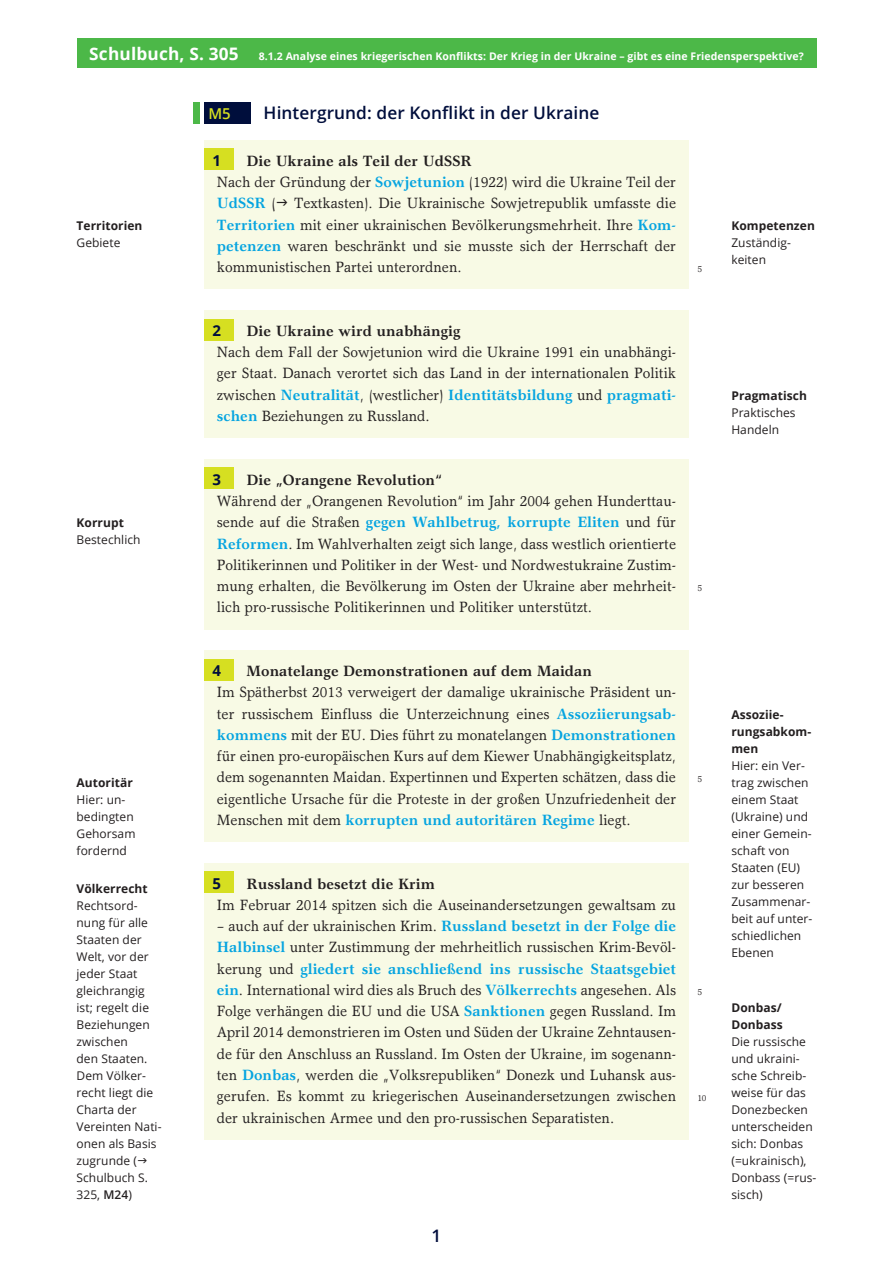
<style>
.page{position:relative;width:893px;height:1263px;background:#fff}
.page>*{position:absolute;margin:0;border:0;box-sizing:border-box;transform-origin:0 0}
.t1{font:600 17.25px "Open Sans";letter-spacing:.005em;color:#000e3c}
.t2{font:600 17.25px "Open Sans";color:#000d3c}
.t3{font:15px/21.3px "Garth Graphic";color:#231f20;text-align:justify;scale:.95 1}
.t4{font:700 15px "Garth Graphic";letter-spacing:.005em;color:#231f20;scale:.95 1}
.t5{font:700 15px "Open Sans";color:#000e3c}
.t6{font:600 15px "Open Sans";color:#d6df21}
.t7{font:12px/17px "Open Sans";letter-spacing:.005em;color:#231f20}
.t8{font:700 12px/17px "Open Sans";letter-spacing:.005em;color:#231f20}
.t9{font:700 10.5px "Open Sans";letter-spacing:.005em;color:#fff}
.t10{font:9px "Garth Graphic";color:#231f20;scale:.95 1}
.s1{font-size:17.25px}
.s2{font-weight:600}
.s3{font-weight:700;color:#05a4e0}
</style>
<div class="page">
<div style="left:77px;top:38px;width:739px;height:30px;background:#4cb848"></div>
<div style="left:204px;top:102px;width:47px;height:21px;background:#000e3c"></div>
<div style="left:193px;top:102px;width:7px;height:21px;background:#4cb848"></div>
<div style="left:204px;top:140px;width:485px;height:149px;background:#f8fae5"></div>
<div style="left:204px;top:310px;width:485px;height:128px;background:#f8fae5"></div>
<div style="left:204px;top:459px;width:485px;height:170px;background:#f8fae5"></div>
<div style="left:204px;top:651px;width:485px;height:191px;background:#f8fae5"></div>
<div style="left:204px;top:863px;width:485px;height:277px;background:#f8fae5"></div>
<div style="left:204px;top:149px;width:30px;height:21px;background:#d6df21"></div>
<div style="left:204px;top:319px;width:30px;height:21px;background:#d6df21"></div>
<div style="left:204px;top:468px;width:30px;height:21px;background:#d6df21"></div>
<div style="left:204px;top:659px;width:30px;height:21px;background:#d6df21"></div>
<div style="left:204px;top:872px;width:30px;height:21px;background:#d6df21"></div>
<p class="t9" style="left:89px;top:48px;width:716px"><span class="s1">Schulbuch, S. 305</span> 8.1.2 Analyse eines kriegerischen Konflikts: Der Krieg in der Ukraine – gibt es eine Friedensperspektive?</p>
<p class="t8" style="left:77px;top:216px;width:67px">Territorien</p>
<p class="t7" style="left:77px;top:233px;width:45px">Gebiete</p>
<p class="t8" style="left:77px;top:514px;width:49px">Korrupt</p>
<p class="t7" style="left:77px;top:531px;width:66px">Bestechlich</p>
<p class="t8" style="left:77px;top:773px;width:58px">Autoritär</p>
<p class="t7" style="left:77px;top:790px;width:60px">Hier: un&shy;bedingten<br>Gehorsam fordernd</p>
<p class="t8" style="left:77px;top:880px;width:73px">Völkerrecht</p>
<p class="t7" style="left:77px;top:897px;width:87px">Rechtsord&shy;nung für alle<br>Staaten der<br>Welt, vor der jeder Staat gleichrangig ist; regelt die<br>Beziehungen zwischen<br>den Staaten.<br>Dem Völker&shy;recht liegt die<br>Charta der<br>Vereinten Nati&shy;onen als Basis zugrunde (<br>Schulbuch S.<br>325, <span class="s2">M24</span>)</p>
<p class="t6" style="left:208px;top:103px;width:24px">M5</p>
<p class="t1" style="left:264px;top:101px;width:337px">Hintergrund: der Konflikt in der Ukraine</p>
<p class="t5" style="left:213px;top:150px;width:10px">1</p>
<p class="t4" style="left:247px;top:152px;width:238px">Die Ukraine als Teil der UdSSR</p>
<p class="t3" style="left:217px;top:171px;width:485px">Nach der Gründung der <span class="s3">Sowjetunion</span> (1922) wird die Ukraine Teil der <span class="s3">UdSSR</span> ( Textkasten). Die Ukrainische Sowjetrepublik umfasste die <span class="s3">Territorien</span> mit einer ukrainischen Bevölkerungsmehrheit. Ihre <span class="s3">Kom&shy;petenzen</span> waren beschränkt und sie musste sich der Herrschaft der kommunistischen Partei unterordnen.</p>
<p class="t5" style="left:213px;top:320px;width:10px">2</p>
<p class="t4" style="left:247px;top:322px;width:227px">Die Ukraine wird unabhängig</p>
<p class="t3" style="left:217px;top:341px;width:485px">Nach dem Fall der Sowjetunion wird die Ukraine 1991 ein unabhängi&shy;ger Staat. Danach verortet sich das Land in der internationalen Politik zwischen <span class="s3">Neutralität</span>, (westlicher) <span class="s3">Identitätsbildung</span> und <span class="s3">pragmati&shy;schen</span> Beziehungen zu Russland.</p>
<p class="t5" style="left:213px;top:469px;width:10px">3</p>
<p class="t4" style="left:247px;top:470px;width:207px">Die „Orangene Revolution“</p>
<p class="t3" style="left:217px;top:490px;width:485px">Während der „Orangenen Revolution“ im Jahr 2004 gehen Hunderttau&shy;sende auf die Straßen <span class="s3">gegen Wahlbetrug, korrupte Eliten</span> und für <span class="s3">Reformen</span>. Im Wahlverhalten zeigt sich lange, dass westlich orientierte Politikerinnen und Politiker in der West- und Nordwestukraine Zustim&shy;mung erhalten, die Bevölkerung im Osten der Ukraine aber mehrheit&shy;lich pro-russische Politikerinnen und Politiker unterstützt.</p>
<p class="t5" style="left:213px;top:660px;width:10px">4</p>
<p class="t4" style="left:247px;top:662px;width:365px">Monatelange Demonstrationen auf dem Maidan</p>
<p class="t3" style="left:217px;top:681px;width:485px">Im Spätherbst 2013 verweigert der damalige ukrainische Präsident un&shy;ter russischem Einfluss die Unterzeichnung eines <span class="s3">Assoziierungsab&shy;kommens</span> mit der EU. Dies führt zu monatelangen <span class="s3">Demonstrationen </span>für einen pro-europäischen Kurs auf dem Kiewer Unabhängigkeitsplatz, dem sogenannten Maidan. Expertinnen und Experten schätzen, dass die eigentliche Ursache für die Proteste in der großen Unzufriedenheit der Menschen mit dem <span class="s3">korrupten und autoritären Regime</span> liegt.</p>
<p class="t5" style="left:213px;top:873px;width:10px">5</p>
<p class="t4" style="left:247px;top:874px;width:200px">Russland besetzt die Krim</p>
<p class="t3" style="left:217px;top:894px;width:485px">Im Februar 2014 spitzen sich die Auseinandersetzungen gewaltsam zu</p>
<p class="t3" style="left:217px;top:915px;width:485px">– auch auf der ukrainischen Krim. <span class="s3">Russland besetzt in der Folge die Halbinsel</span> unter Zustimmung der mehrheitlich russischen Krim-Bevöl&shy;kerung und <span class="s3">gliedert sie anschließend ins russische Staatsgebiet ein</span>. International wird dies als Bruch des <span class="s3">Völkerrechts</span> angesehen. Als Folge verhängen die EU und die USA <span class="s3">Sanktionen</span> gegen Russland. Im April 2014 demonstrieren im Osten und Süden der Ukraine Zehntausen&shy;de für den Anschluss an Russland. Im Osten der Ukraine, im sogenann&shy;ten <span class="s3">Donbas</span>, werden die „Volksrepubliken“ Donezk und Luhansk aus&shy;gerufen. Es kommt zu kriegerischen Auseinandersetzungen zwischen der ukrainischen Armee und den pro-russischen Separatisten.</p>
<p class="t10" style="left:697px;top:264px;width:6px">5</p>
<p class="t10" style="left:697px;top:582px;width:6px">5</p>
<p class="t10" style="left:697px;top:774px;width:6px">5</p>
<p class="t10" style="left:697px;top:986px;width:6px">5</p>
<p class="t10" style="left:697px;top:1093px;width:11px">10</p>
<p class="t2" style="left:432px;top:1223px;width:11px">1</p>
<p class="t8" style="left:731px;top:216px;width:85px">Kompetenzen</p>
<p class="t7" style="left:731px;top:233px;width:61px">Zuständig&shy;keiten</p>
<p class="t8" style="left:731px;top:387px;width:77px">Pragmatisch</p>
<p class="t7" style="left:731px;top:404px;width:66px">Praktisches<br>Handeln</p>
<p class="t8" style="left:731px;top:705px;width:81px">Assoziie&shy;rungsabkom&shy;men</p>
<p class="t7" style="left:731px;top:756px;width:83px">Hier: ein Ver&shy;trag zwischen einem Staat (Ukraine) und einer Gemein&shy;schaft von<br>Staaten (EU) zur besseren<br>Zusammenar&shy;beit auf unter&shy;schiedlichen<br>Ebenen</p>
<p class="t8" style="left:731px;top:999px;width:53px">Donbas/<br>Donbass</p>
<p class="t7" style="left:731px;top:1033px;width:87px">Die russische und ukraini&shy;sche Schreib&shy;weise für das<br>Donezbecken unterscheiden sich: Donbas (=ukrainisch),<br>Donbass (=rus&shy;sisch)</p>
</div>
